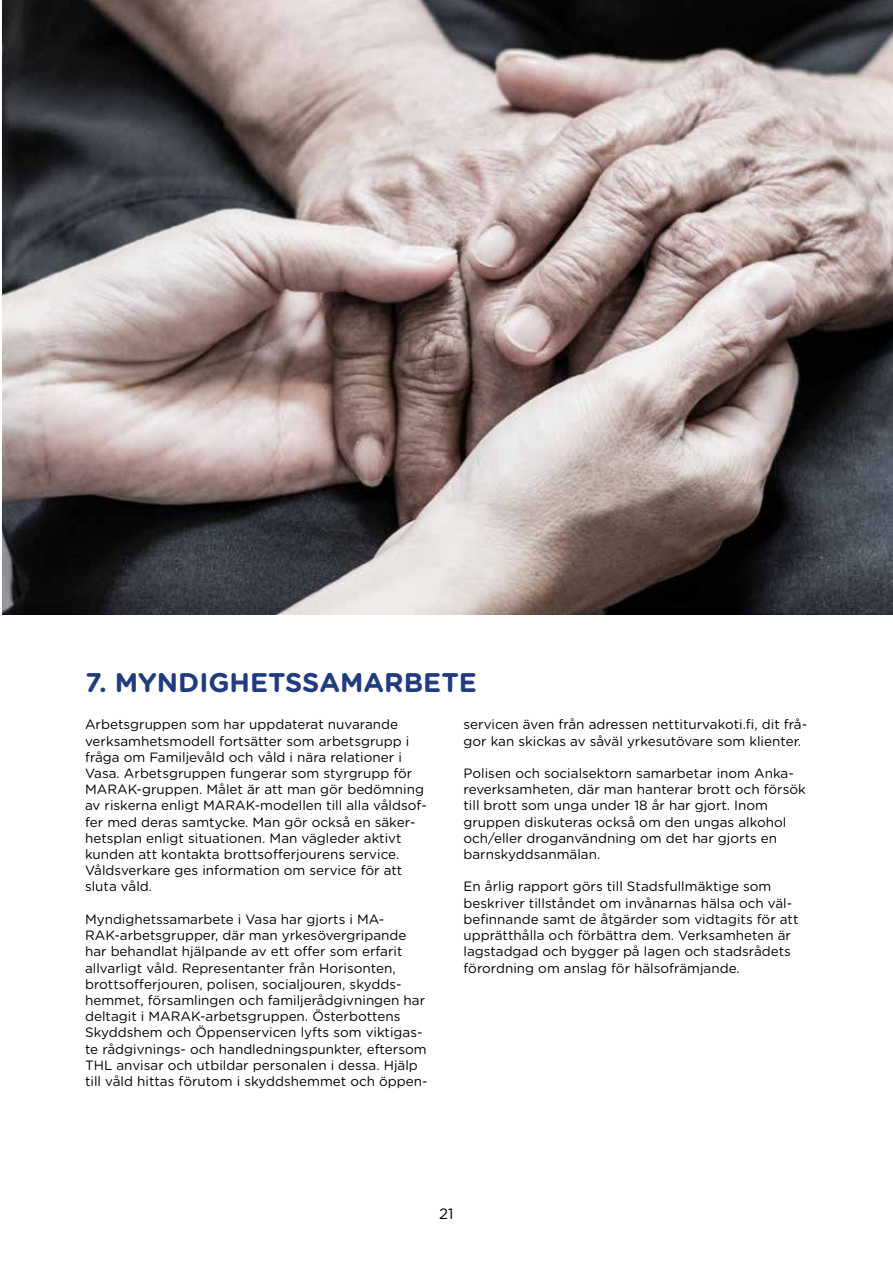
<style>
.page{position:relative;width:893px;height:1263px;background:#fff}
.page>*{position:absolute;margin:0;border:0;box-sizing:border-box;transform-origin:0 0}
.t1{font:700 27px "Gotham Rounded";color:#203b7f}
.t2{font:15px "Gotham Rounded";color:#000}
.t3{font:13.5px/16.2px "Gotham Rounded";color:#000}
</style>
<div class="page">
<img style="left:2px;top:0;width:891px;height:614px">
<h1 class="t1" style="left:85px;top:663px;width:393px">7. MYNDIGHETSSAMARBETE</h1>
<p class="t3" style="left:85px;top:716px;width:344px">Arbetsgruppen som har uppdaterat nuvarande verksamhetsmodell fortsätter som arbetsgrupp i fråga om Familjevåld och våld i nära relationer i Vasa. Arbetsgruppen fungerar som styrgrupp för MARAK-gruppen. Målet är att man gör bedömning av riskerna enligt MARAK-modellen till alla våldsof&shy;fer med deras samtycke. Man gör också en säker&shy;hetsplan enligt situationen. Man vägleder aktivt kunden att kontakta brottsofferjourens service.<br>Våldsverkare ges information om service för att sluta våld.</p>
<p class="t3" style="left:85px;top:910px;width:344px">Myndighetssamarbete i Vasa har gjorts i MA-RAK-arbetsgrupper, där man yrkesövergripande har behandlat hjälpande av ett offer som erfarit allvarligt våld. Representanter från Horisonten, brottsofferjouren, polisen, socialjouren, skydds&shy;hemmet, församlingen och familjerådgivningen har deltagit i MARAK-arbetsgruppen. Österbottens Skyddshem och Öppenservicen lyfts som viktigas&shy;te rådgivnings- och handledningspunkter, eftersom THL anvisar och utbildar personalen i dessa. Hjälp till våld hittas förutom i skyddshemmet och öppen-</p>
<p class="t3" style="left:463px;top:716px;width:345px">servicen även från adressen nettiturvakoti.fi, dit frå&shy;gor kan skickas av såväl yrkesutövare som klienter.</p>
<p class="t3" style="left:463px;top:765px;width:344px">Polisen och socialsektorn samarbetar inom Anka&shy;reverksamheten, där man hanterar brott och försök till brott som unga under 18 år har gjort. Inom gruppen diskuteras också om den ungas alkohol och/eller droganvändning om det har gjorts en barnskyddsanmälan.</p>
<p class="t3" style="left:463px;top:878px;width:337px">En årlig rapport görs till Stadsfullmäktige som beskriver tillståndet om invånarnas hälsa och väl&shy;befinnande samt de åtgärder som vidtagits för att upprätthålla och förbättra dem. Verksamheten är lagstadgad och bygger på lagen och stadsrådets förordning om anslag för hälsofrämjande.</p>
<p class="t2" style="left:439px;top:1203px;width:16px">21</p>
</div>
